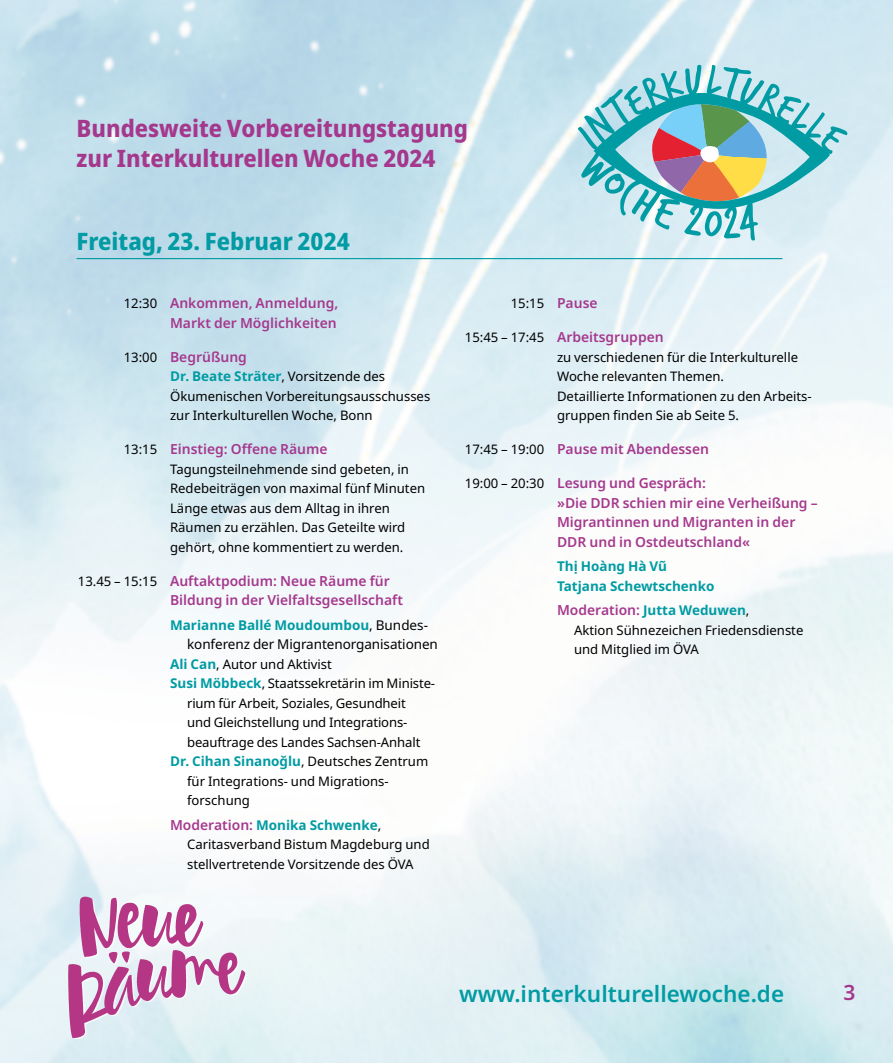
<style>
.page{position:relative;width:893px;height:1063px;background:#fff}
.page>*{position:absolute;margin:0;border:0;box-sizing:border-box;transform-origin:0 0}
._01_Head_Noto_semiecondensedextra_16{font:800 semi-condensed 24px "Noto Sans";color:#a5388d}
._01_IKW_Niveau_Fließ_95_125{font:800 semi-condensed 24px "Noto Sans";color:#009ba3}
.t1{font:600 22.5px "Noto Sans";color:#009ba3}
.t2{font:600 21px "Noto Sans";color:#a5388d}
._01_Fließ_Noto_875_22_22{font:600 13.8px/19.5px "Noto Sans";color:#a5388d}
._01_Fließ_Noto_875_22_4_Kopie{font:700 13.5px "Noto Sans";color:#009ba3}
._01_Fließ_Noto_875_22_4_Kopie-2{font:13.5px/19.5px "Noto Sans";letter-spacing:-.005em;color:#000}
._01_Fließ_Noto_875_22{font:700 13.5px "Noto Sans";color:#009ba3}
._01_Fließ_Noto_875_22-2{font:13.2px/19.5px "Noto Sans";color:#000}
._01_Fließ_Noto_875_22_4_Kopie-3{font:13.2px/19.5px "Noto Sans";color:#000}
._01_Fließ_Noto_875_22_22-2{font:13.2px "Noto Sans";color:#000}
.s1{font-weight:400;font-size:13.2px;color:#000}
.s2{font-weight:700;color:#009ba3}
.s3{font-weight:700;font-size:13.5px;color:#009ba3}
.s4{font-weight:600;font-size:13.8px;color:#a5388d}
</style>
<div class="page">
<svg style="left:578px;top:65px;width:269px;height:174px;background:#9fd5de"></svg>
<svg style="left:651px;top:104px;width:116px;height:137px;background:#98afa6"></svg>
<svg style="left:68px;top:897px;width:179px;height:142px"></svg>
<hr style="left:77px;top:258px;width:705px;height:1px;background:#009ba3">
<p class="_01_Head_Noto_semiecondensedextra_16" style="left:77px;top:111px;width:393px">Bundesweite Vorbereitungstagung</p>
<p class="_01_Head_Noto_semiecondensedextra_16" style="left:77px;top:141px;width:360px">zur Interkulturellen Woche 2024</p>
<p class="_01_IKW_Niveau_Fließ_95_125" style="left:77px;top:223px;width:275px">Freitag, 23. Februar 2024</p>
<p class="_01_Fließ_Noto_875_22_22" style="left:124px;top:294px;width:216px;text-align:right"><span class="s1">12:30</span> Ankommen, Anmeldung,<br>Markt der Möglichkeiten</p>
<p class="_01_Fließ_Noto_875_22_22" style="left:124px;top:347px;width:125px"><span class="s1">13:00</span> Begrüßung</p>
<p class="_01_Fließ_Noto_875_22" style="left:170px;top:367px;width:217px">Dr. Beate Sträter<span class="s1">, Vorsitzende des</span></p>
<p class="_01_Fließ_Noto_875_22-2" style="left:170px;top:386px;width:262px">Ökumenischen Vorbereitungsausschusses zur Interkulturellen Woche, Bonn</p>
<p class="_01_Fließ_Noto_875_22_22" style="left:124px;top:440px;width:205px"><span class="s1">13:15</span> Einstieg: Offene Räume</p>
<p class="_01_Fließ_Noto_875_22-2" style="left:170px;top:459px;width:257px">Tagungsteilnehmende sind gebeten, in Redebeiträgen von maximal fünf Minuten Länge etwas aus dem Alltag in ihren Räumen zu erzählen. Das Geteilte wird gehört, ohne kommentiert zu werden.</p>
<p class="_01_Fließ_Noto_875_22_22" style="left:170px;top:571px;width:234px;text-indent:-92px"><span class="s1">13.45 – 15:15</span> Auftaktpodium: Neue Räume für<br>Bildung in der Vielfaltsgesellschaft</p>
<p class="_01_Fließ_Noto_875_22_4_Kopie-2" style="left:187px;top:615px;width:252px;text-indent:-17px"><span class="s2">Marianne Ballé Moudoumbou</span>, Bundes&shy;konferenz der Migrantenorganisationen</p>
<p class="_01_Fließ_Noto_875_22_4_Kopie-3" style="left:170px;top:654px;width:163px"><span class="s3">Ali Can</span>, Autor und Aktivist</p>
<p class="_01_Fließ_Noto_875_22_4_Kopie-3" style="left:187px;top:674px;width:250px;text-indent:-17px"><span class="s3">Susi Möbbeck</span>, Staatssekretärin im Ministe&shy;rium für Arbeit, Soziales, Gesundheit<br>und Gleichstellung und Integrations&shy;beauftrage des Landes Sachsen-Anhalt</p>
<p class="_01_Fließ_Noto_875_22_4_Kopie" style="left:170px;top:752px;width:260px">Dr. Cihan Sinanoğlu<span class="s1">, Deutsches Zentrum</span></p>
<p class="_01_Fließ_Noto_875_22_4_Kopie-3" style="left:187px;top:771px;width:203px">für Integrations- und Migrations&shy;forschung</p>
<p class="_01_Fließ_Noto_875_22_4_Kopie" style="left:170px;top:815px;width:213px"><span class="s4">Moderation:</span> Monika Schwenke<span class="s1">,</span></p>
<p class="_01_Fließ_Noto_875_22_4_Kopie-3" style="left:187px;top:835px;width:244px">Caritasverband Bistum Magdeburg und stellvertretende Vorsitzende des ÖVA</p>
<p class="_01_Fließ_Noto_875_22_22-2" style="left:511px;top:296px;width:88px">15:15 <span class="s4">Pause</span></p>
<p class="_01_Fließ_Noto_875_22_22" style="left:465px;top:328px;width:200px"><span class="s1">15:45 – 17:45</span> Arbeitsgruppen</p>
<p class="_01_Fließ_Noto_875_22-2" style="left:557px;top:347px;width:256px">zu verschiedenen für die Interkulturelle Woche relevanten Themen.<br>Detaillierte Informationen zu den Arbeits&shy;gruppen finden Sie ab Seite 5.</p>
<p class="_01_Fließ_Noto_875_22_22" style="left:465px;top:440px;width:246px"><span class="s1">17:45 – 19:00</span> Pause mit Abendessen</p>
<p class="_01_Fließ_Noto_875_22_22" style="left:557px;top:474px;width:262px;text-indent:-92px"><span class="s1">19:00 – 20:30</span> Lesung und Gespräch:<br>»Die DDR schien mir eine Verheißung – Migrantinnen und Migranten in der DDR und in Ostdeutschland«</p>
<p class="_01_Fließ_Noto_875_22_4_Kopie" style="left:557px;top:557px;width:111px">Thị Hoàng Hà Vũ</p>
<p class="_01_Fließ_Noto_875_22_4_Kopie" style="left:557px;top:576px;width:159px">Tatjana Schewtschenko</p>
<p class="_01_Fließ_Noto_875_22_4_Kopie" style="left:557px;top:601px;width:194px"><span class="s4">Moderation:</span> Jutta Weduwen<span class="s1">,</span></p>
<p class="_01_Fließ_Noto_875_22_4_Kopie-3" style="left:574px;top:620px;width:231px">Aktion Sühnezeichen Friedensdienste und Mitglied im ÖVA</p>
<p class="t1" style="left:459px;top:981px;width:326px">www.interkulturellewoche.de</p>
<p class="t2" style="left:843px;top:981px;width:14px">3</p>
</div>
